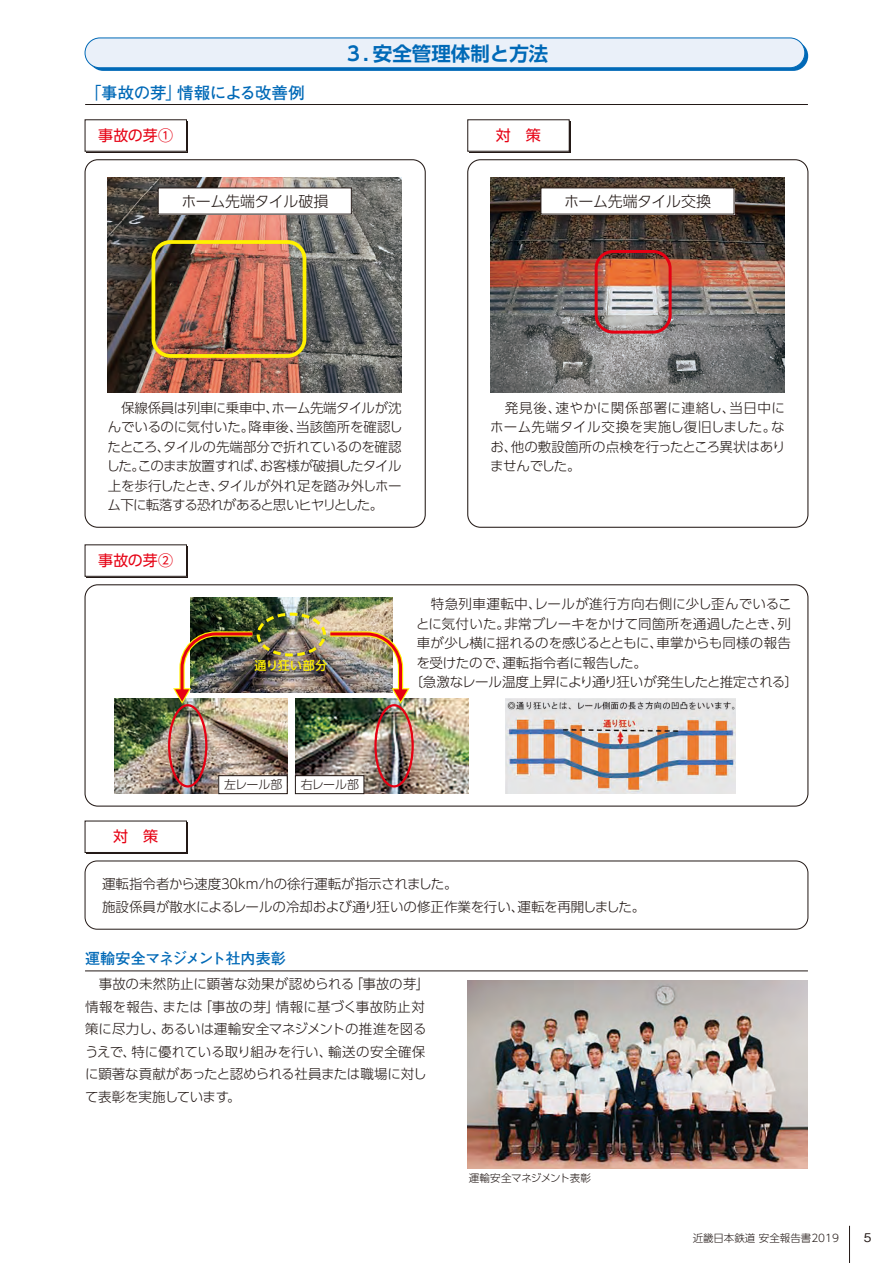
<style>
.page{position:relative;width:893px;height:1263px;background:#fff}
.page>*{position:absolute;margin:0;border:0;box-sizing:border-box;transform-origin:0 0}
.t1{font:700 19.5px "UD Shin Go Pro De";color:#0069b7}
.t2{font:700 16.5px "Futo Go B101 Pro";letter-spacing:-.02em;color:#0069b7}
.t3{font:300 15px "UD Shin Go Pro";letter-spacing:-.03em;color:#231916}
.t4{font:15px "UD Shin Go Pro";letter-spacing:.005em;color:#e60013}
.t5{font:700 15px "Futo Go B101 Pro";letter-spacing:-.03em;color:#0069b7}
.t6{font:300 13.5px/19.5px "UD Shin Go Pro";letter-spacing:-.01em;color:#231916;text-align:justify}
.t7{font:300 13.5px "UD Shin Go Pro";letter-spacing:-.035em;color:#231916}
.t8{font:300 13.5px "UD Shin Go Pro";letter-spacing:.03em;color:#231916}
.t9{font:300 12px "UD Shin Go Pro";letter-spacing:-.025em;color:#231916}
.t10{font:500 12px "UD Shin Go Pro";letter-spacing:.05em;color:#fff100}
.t11{font:500 12px "Gothic BBB Pro";color:#231916}
.t12{font:300 10.5px "UD Shin Go Pro";color:#231916}
.t13{font:300 10.5px "UD Shin Go Pro";letter-spacing:-.035em;color:#231916}
</style>
<div class="page">
<hr style="left:849px;top:1226px;width:1px;height:37px;background:#231916">
<img style="left:108px;top:178px;width:294px;height:214px">
<img style="left:295px;top:699px;width:173px;height:95px">
<img style="left:505px;top:699px;width:231px;height:95px">
<img style="left:114px;top:699px;width:173px;height:95px">
<img style="left:190px;top:597px;width:203px;height:95px">
<img style="left:491px;top:178px;width:293px;height:214px">
<img style="left:468px;top:981px;width:340px;height:187px">
<div style="left:88px;top:41px;width:720px;height:30px;background:#0069b7;border-radius:15px"></div>
<div style="left:85px;top:38px;width:720px;height:30px;background:#eaf0f9;border-radius:15px"></div>
<div style="left:85px;top:38px;width:720px;height:30px;border:1px solid #0069b7;border-radius:15px"></div>
<hr style="left:85px;top:104px;width:723px;height:1px;background:#231916">
<div style="left:87px;top:121px;width:101px;height:32px;background:linear-gradient(to right,#5b5452,#5b5452)"></div>
<div style="left:85px;top:120px;width:101px;height:31px;background:#fff"></div>
<div style="left:87px;top:546px;width:101px;height:32px;background:#231916"></div>
<div style="left:85px;top:545px;width:101px;height:31px;background:#fff"></div>
<div style="left:85px;top:544px;width:102px;height:33px;border:1px solid #231916"></div>
<div style="left:87px;top:823px;width:101px;height:31px;background:#231916"></div>
<div style="left:85px;top:821px;width:101px;height:31px;background:#fff"></div>
<div style="left:85px;top:821px;width:102px;height:32px;border:1px solid #231916"></div>
<svg style="left:469px;top:121px;width:102px;height:32px"></svg>
<div style="left:468px;top:120px;width:101px;height:31px;background:#fff"></div>
<div style="left:158px;top:188px;width:193px;height:26px;background:#fff"></div>
<div style="left:219px;top:776px;width:68px;height:18px;background:#fff"></div>
<div style="left:218px;top:775px;width:70px;height:19px;border:1px solid #231916"></div>
<div style="left:295px;top:776px;width:69px;height:18px;background:#fff"></div>
<div style="left:295px;top:775px;width:69px;height:19px;border:1px solid #231916"></div>
<hr style="left:85px;top:971px;width:723px;height:1px;background:#231916">
<div style="left:85px;top:584px;width:723px;height:223px;border:1px solid #231916;border-radius:13px"></div>
<div style="left:85px;top:159px;width:341px;height:369px;border:1px solid #231916;border-radius:13px"></div>
<div style="left:541px;top:188px;width:193px;height:26px;background:#fff"></div>
<div style="left:467px;top:159px;width:341px;height:369px;border:1px solid #231916;border-radius:13px"></div>
<div style="left:85px;top:860px;width:723px;height:70px;border:1px solid #231916;border-radius:12px"></div>
<div style="left:257px;top:613px;width:69px;height:43px;border:3px dashed #fff100;border-radius:50%"></div>
<img style="left:172px;top:629px;width:86px;height:77px">
<img style="left:325px;top:629px;width:87px;height:77px">
<div style="left:168px;top:704px;width:39px;height:83px;border:2px solid #e60013;border-radius:50%"></div>
<div style="left:374px;top:704px;width:40px;height:83px;border:2px solid #e60013;border-radius:50%"></div>
<div style="left:152px;top:240px;width:154px;height:118px;border:4px solid #fff100;border-radius:17px"></div>
<div style="left:595px;top:250px;width:77px;height:84px;border:3px solid #e60013;border-radius:17px"></div>
<p class="t2" style="left:85px;top:79px;width:222px">「事故の芽」情報による改善例</p>
<p class="t4" style="left:98px;top:123px;width:76px">事故の芽①</p>
<h1 class="t1" style="left:344px;top:37px;width:206px">３．安全管理体制と方法</h1>
<p class="t4" style="left:496px;top:123px;width:46px">対　策</p>
<p class="t3" style="left:181px;top:189px;width:148px">ホーム先端タイル破損</p>
<p class="t3" style="left:564px;top:189px;width:148px">ホーム先端タイル交換</p>
<p class="t6" style="left:106px;top:398px;width:298px">　保線係員は列車に乗車中、ホーム先端タイルが沈んでいるのに気付いた。降車後、当該箇所を確認したところ、タイルの先端部分で折れているのを確認した。このまま放置すれば、お客様が破損したタイル上を歩行したとき、タイルが外れ足を踏み外しホーム下に転落する恐れがあると思いヒヤリとした。</p>
<p class="t6" style="left:490px;top:398px;width:297px">　発見後、速やかに関係部署に連絡し、当日中にホーム先端タイル交換を実施し復旧しました。なお、他の敷設箇所の点検を行ったところ異状はありませんでした。</p>
<p class="t4" style="left:98px;top:548px;width:76px">事故の芽②</p>
<p class="t10" style="left:254px;top:656px;width:75px">通り狂い部分</p>
<p class="t8" style="left:417px;top:593px;width:376px">　特急列車運転中、レールが進行方向右側に少し歪んでいるこ</p>
<p class="t6" style="left:416px;top:613px;width:376px">とに気付いた。非常ブレーキをかけて同箇所を通過したとき、列</p>
<p class="t6" style="left:417px;top:633px;width:376px">車が少し横に揺れるのを感じるとともに、車掌からも同様の報告</p>
<p class="t6" style="left:416px;top:652px;width:232px">を受けたので、運転指令者に報告した。</p>
<p class="t7" style="left:409px;top:671px;width:390px">〔急激なレール温度上昇により通り狂いが発生したと推定される〕</p>
<p class="t4" style="left:113px;top:824px;width:46px">対　策</p>
<p class="t9" style="left:224px;top:775px;width:60px">左レール部</p>
<p class="t9" style="left:301px;top:775px;width:60px">右レール部</p>
<p class="t6" style="left:102px;top:872px;width:545px;line-height:22.5px">運転指令者から速度３０km/hの徐行運転が指示されました。<br>施設係員が散水によるレールの冷却および通り狂いの修正作業を行い、運転を再開しました。</p>
<p class="t5" style="left:85px;top:946px;width:202px">運輸安全マネジメント社内表彰</p>
<p class="t6" style="left:85px;top:972px;width:346px;line-height:22.5px;text-align:left">　事故の未然防止に顕著な効果が認められる「事故の芽」情報を報告、または「事故の芽」情報に基づく事故防止対策に尽力し、あるいは運輸安全マネジメントの推進を図るうえで、特に優れている取り組みを行い、輸送の安全確保に顕著な貢献があったと認められる社員または職場に対して表彰を実施しています。</p>
<p class="t13" style="left:469px;top:1170px;width:124px">運輸安全マネジメント表彰</p>
<p class="t12" style="left:693px;top:1229px;width:148px">近畿日本鉄道 安全報告書2019</p>
<p class="t11" style="left:864px;top:1227px;width:9px">5</p>
</div>
